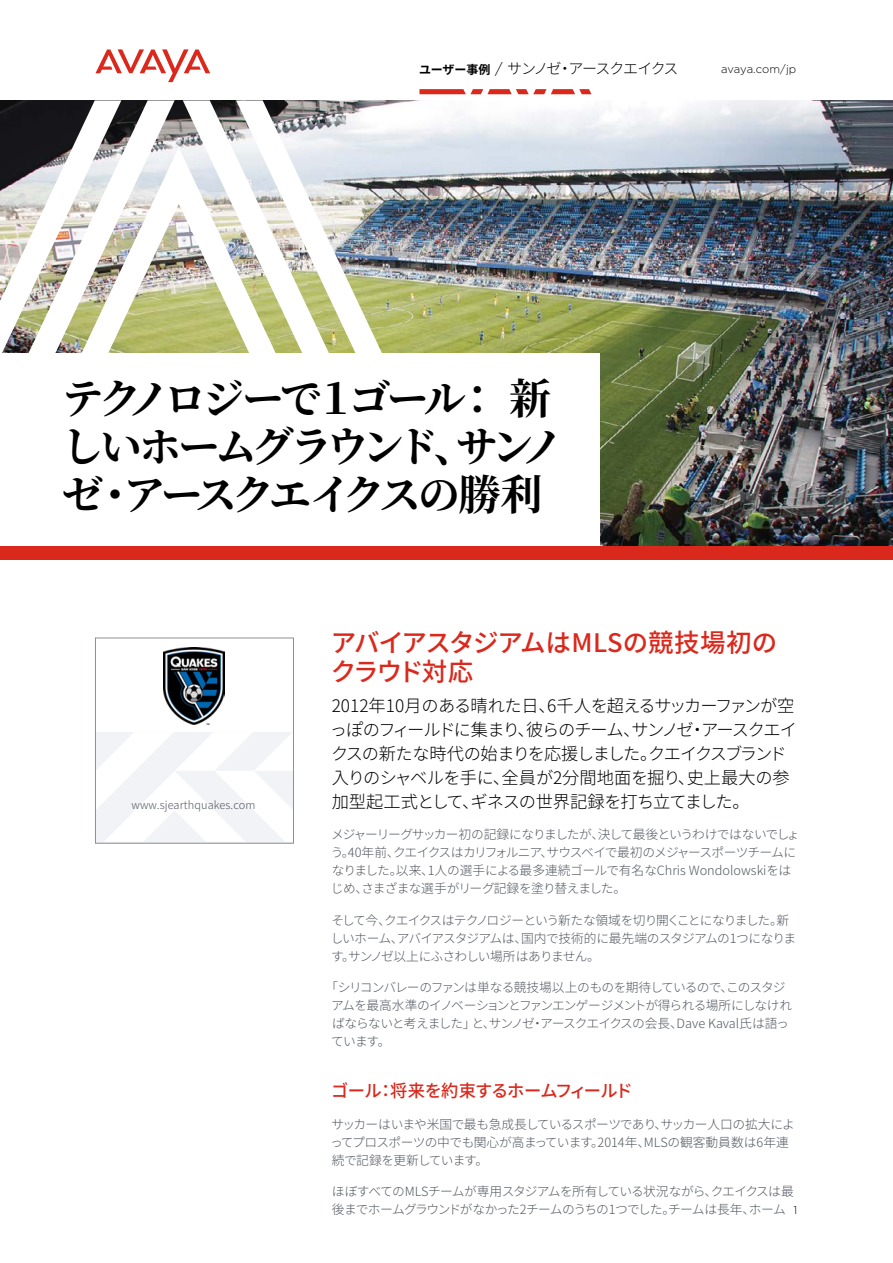
<style>
.page{position:relative;width:893px;height:1263px;background:#fff}
.page>*{position:absolute;margin:0;border:0;box-sizing:border-box;transform-origin:0 0}
.Headline_1_Bold_Left{font:700 42px/48px "Noto Serif CJ Kjp";letter-spacing:-.12em;color:#000}
.Subhead_1_Red_11_5_1{font:500 25.5px/28.5px "Noto Sans CJ Kjp";letter-spacing:-.04em;color:#da291c}
.Intro_Paragraph_Body{font:300 17.25px/24px "Noto Sans CJ Kjp";letter-spacing:-.055em;color:#000}
.Subhead_1_Red_11_5_1-2{font:500 17.25px "Noto Sans CJ Kjp";letter-spacing:-.05em;color:#da291c}
.Header_copy{font:300 15px "Noto Sans CJ Kjp";letter-spacing:-.095em;color:#000}
.Body_8_5_12{font:300 12.75px/18px "Noto Sans CJ Kjp";letter-spacing:-.055em;color:#535860}
.Header_copy-2{font:300 11.25px "Gotham";letter-spacing:-.01em;color:#000}
.Footer__page_number{font:300 11.25px "Gotham";color:#000}
.Partner_URL_address{font:300 10.95px "Noto Sans CJ Kjp";letter-spacing:.01em;color:#535860}
.s1{font-weight:700;font-size:12px}
.s2{font-family:"Gotham"}
</style>
<div class="page">
<svg style="left:419px;top:89px;width:172px;height:5px"></svg>
<svg style="left:97px;top:732px;width:195px;height:109px"></svg>
<div style="left:95px;top:638px;width:199px;height:205px;border:1px solid #8c9095"></div>
<img style="left:473px;top:100px;width:420px;height:446px">
<svg style="left:121px;top:100px;width:115px;height:47px"></svg>
<img style="left:121px;top:147px;width:115px;height:206px">
<img style="left:0;top:100px;width:121px;height:253px">
<img style="left:236px;top:100px;width:237px;height:253px">
<svg style="left:95px;top:49px;width:115px;height:33px"></svg>
<div style="left:0;top:353px;width:599px;height:204px;background:#fff"></div>
<div style="left:0;top:546px;width:893px;height:14px;background:#da291c"></div>
<img style="left:164px;top:647px;width:61px;height:77px">
<p class="Header_copy" style="left:419px;top:60px;width:261px"><span class="s1">ユーザー事例</span> <span class="s2">/</span> サンノゼ・アースクエイクス</p>
<p class="Header_copy-2" style="left:721px;top:63px;width:77px">avaya.com/jp</p>
<p class="Headline_1_Bold_Left" style="left:62px;top:376px;width:503px">テクノロジーで１ゴール： 新しいホームグラウンド、サンノゼ・アースクエイクスの勝利</p>
<p class="Partner_URL_address" style="left:132px;top:799px;width:125px">www.sjearthquakes.com</p>
<p class="Subhead_1_Red_11_5_1" style="left:331px;top:629px;width:448px">アバイアスタジアムはMLSの競技場初のクラウド対応</p>
<p class="Intro_Paragraph_Body" style="left:330px;top:694px;width:469px">2012年10月のある晴れた日、6千人を超えるサッカーファンが空っぽのフィールドに集まり、彼らのチーム、サンノゼ・アースクエイクスの新たな時代の始まりを応援しました。クエイクスブランド入りのシャベルを手に、全員が2分間地面を掘り、史上最大の参加型起工式として、ギネスの世界記録を打ち立てました。</p>
<p class="Body_8_5_12" style="left:331px;top:826px;width:470px">メジャーリーグサッカー初の記録になりましたが、決して最後というわけではないでしょう。40年前、クエイクスはカリフォルニア、サウスベイで最初のメジャースポーツチームになりました。以来、1人の選手による最多連続ゴールで有名なChris Wondolowskiをはじめ、さまざまな選手がリーグ記録を塗り替えました。</p>
<p class="Body_8_5_12" style="left:331px;top:911px;width:467px">そして今、クエイクスはテクノロジーという新たな領域を切り開くことになりました。新しいホーム、アバイアスタジアムは、国内で技術的に最先端のスタジアムの1つになります。サンノゼ以上にふさわしい場所はありません。</p>
<p class="Body_8_5_12" style="left:331px;top:979px;width:463px;text-indent:-6px">「シリコンバレーのファンは単なる競技場以上のものを期待しているので、このスタジアムを最高水準のイノベーションとファンエンゲージメントが得られる場所にしなければならないと考えました」と、サンノゼ・アースクエイクスの会長、Dave Kaval氏は語っています。</p>
<p class="Subhead_1_Red_11_5_1-2" style="left:331px;top:1081px;width:303px">ゴール：将来を約束するホームフィールド</p>
<p class="Body_8_5_12" style="left:330px;top:1115px;width:466px">サッカーはいまや米国で最も急成長しているスポーツであり、サッカー人口の拡大によってプロスポーツの中でも関心が高まっています。2014年、MLSの観客動員数は6年連続で記録を更新しています。</p>
<p class="Body_8_5_12" style="left:332px;top:1183px;width:464px">ほぼすべてのMLSチームが専用スタジアムを所有している状況ながら、クエイクスは最後までホームグラウンドがなかった2チームのうちの1つでした。チームは長年、ホーム</p>
<p class="Footer__page_number" style="left:793px;top:1204px;width:5px">1</p>
</div>
